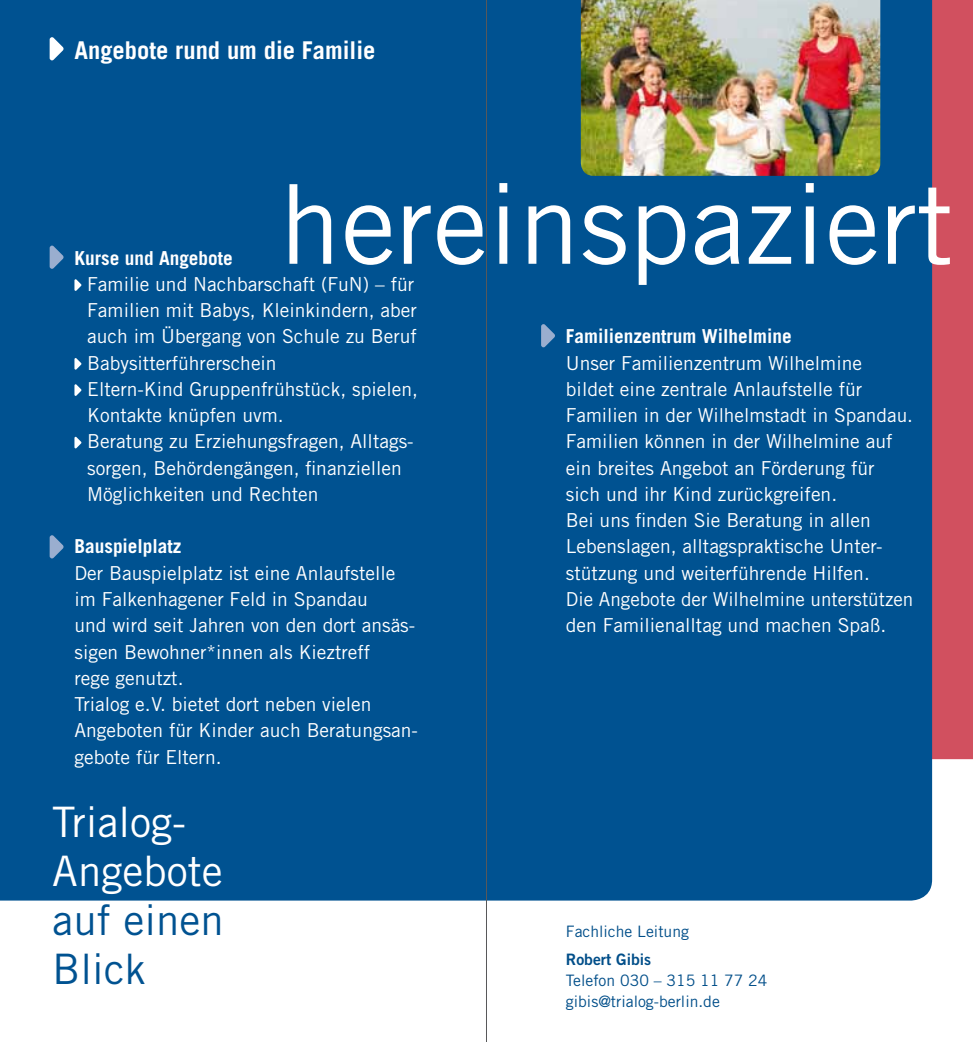
<style>
.page{position:relative;width:973px;height:1042px;background:#fff}
.page>*{position:absolute;margin:0;border:0;box-sizing:border-box;transform-origin:0 0}
.t1{font:110.25px "Trade Gothic";color:#fff}
.t2{font:42px/49px "Trade Gothic";color:#fff}
.t3{font:42px/49px "Trade Gothic";color:#005291}
.t4{font:700 24.5px "Trade Gothic";color:#fff}
.t5{font:19.25px/26.2px "Trade Gothic";color:#fff}
.t6{font:700 19.25px "Trade Gothic";color:#fff}
.t7{font:15.75px/21px "Trade Gothic";color:#004e89}
.t8{font:15.75px "Trade Gothic Bold Two";color:#004e89}
</style>
<div class="page">
<div style="left:931px;top:287px;width:41px;height:472px;background:#d1505f"></div>
<div style="left:0;top:0;width:972px;height:287px;background:#d1505f"></div>
<div style="left:0;top:0;width:931px;height:900px;background:#005291"></div>
<svg style="left:50px;top:246px;width:13px;height:23px"></svg>
<svg style="left:50px;top:535px;width:13px;height:23px"></svg>
<svg style="left:74px;top:279px;width:7px;height:12px"></svg>
<svg style="left:74px;top:358px;width:7px;height:12px"></svg>
<svg style="left:74px;top:384px;width:7px;height:12px"></svg>
<svg style="left:74px;top:437px;width:7px;height:11px"></svg>
<svg style="left:541px;top:324px;width:14px;height:23px"></svg>
<img style="left:580px;top:0;width:300px;height:176px">
<svg style="left:50px;top:37px;width:13px;height:23px"></svg>
<hr style="left:486px;top:0;width:1px;height:1042px;background:#58585a">
<p class="t4" style="left:74px;top:35px;width:302px">Angebote rund um die Familie</p>
<h1 class="t1" style="left:279px;top:158px;width:675px">hereinspaziert</h1>
<p class="t6" style="left:74px;top:246px;width:160px">Kurse und Angebote</p>
<p class="t5" style="left:87px;top:271px;width:332px">Familie und Nachbarschaft (FuN) – für Familien mit Babys, Kleinkindern, aber auch im Übergang von Schule zu Beruf Babysitterführerschein<br>Eltern-Kind Gruppenfrühstück, spielen, Kontakte knüpfen uvm.<br>Beratung zu Erziehungsfragen, Alltags&shy;sorgen, Behördengängen, finanziellen Möglichkeiten und Rechten</p>
<p class="t6" style="left:74px;top:535px;width:108px">Bauspielplatz</p>
<p class="t5" style="left:74px;top:559px;width:345px">Der Bauspielplatz ist eine Anlaufstelle im Falkenhagener Feld in Spandau<br>und wird seit Jahren von den dort ansäs&shy;sigen Bewohner*innen als Kieztreff<br>rege genutzt.<br>Trialog e.V. bietet dort neben vielen<br>Angeboten für Kinder auch Beratungsan&shy;gebote für Eltern.</p>
<p class="t6" style="left:566px;top:325px;width:227px">Familienzentrum Wilhelmine</p>
<p class="t5" style="left:566px;top:349px;width:349px">Unser Familienzentrum Wilhelmine bildet eine zentrale Anlaufstelle für Familien in der Wilhelmstadt in Spandau.<br>Familien können in der Wilhelmine auf ein breites Angebot an Förderung für sich und ihr Kind zurückgreifen.<br>Bei uns finden Sie Beratung in allen Lebenslagen, alltagspraktische Unter&shy;stützung und weiterführende Hilfen.<br>Die Angebote der Wilhelmine unterstützen den Familienalltag und machen Spaß.</p>
<h2 class="t2" style="left:52px;top:797px;width:172px">Trialog-<br>Angebote</h2>
<h2 class="t3" style="left:52px;top:895px;width:173px">auf einen<br>Blick</h2>
<p class="t7" style="left:566px;top:921px;width:124px">Fachliche Leitung</p>
<p class="t8" style="left:566px;top:950px;width:87px">Robert Gibis</p>
<p class="t7" style="left:566px;top:970px;width:203px">Telefon 030 – 315 11 77 24 gibis@trialog-berlin.de</p>
</div>
